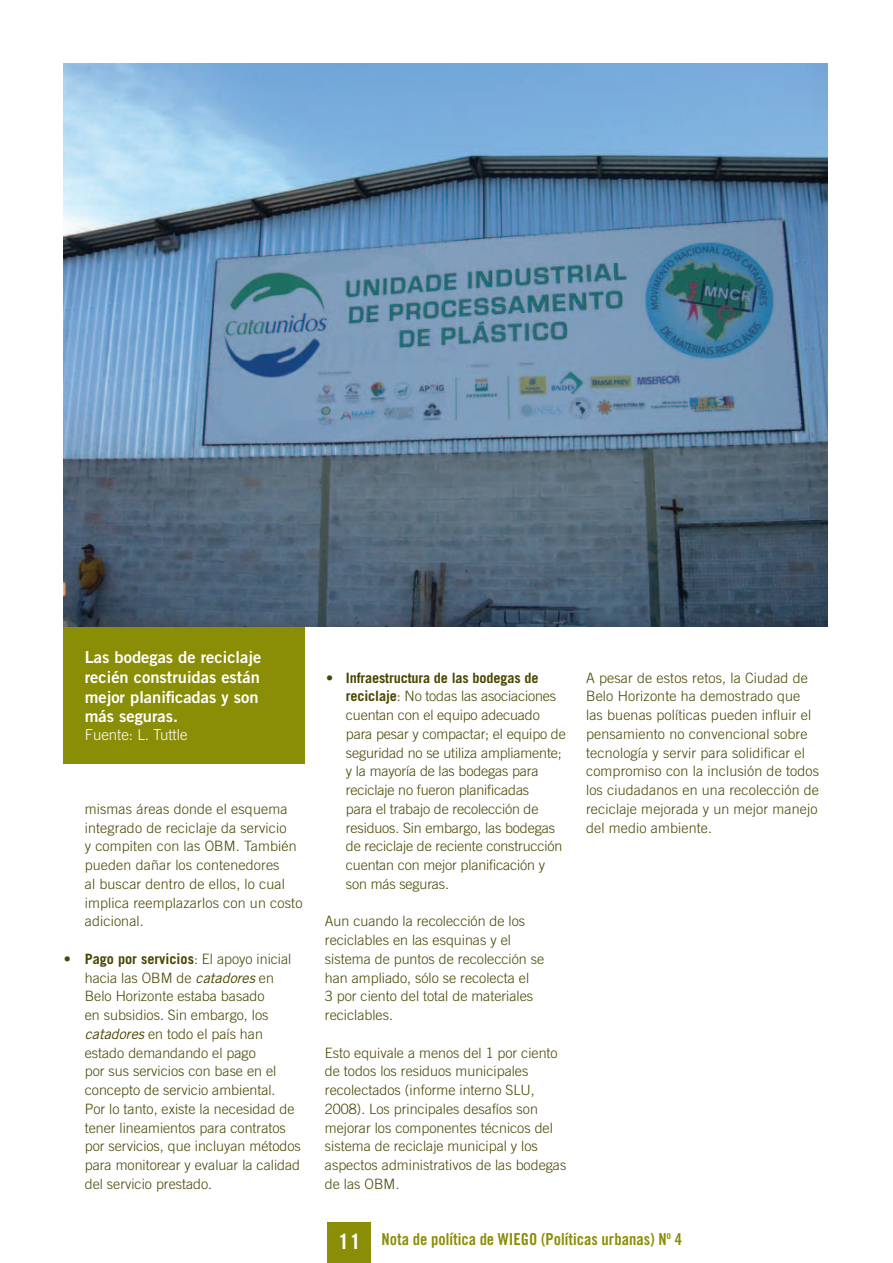
<style>
.page{position:relative;width:893px;height:1263px;background:#fff}
.page>*{position:absolute;margin:0;border:0;box-sizing:border-box;transform-origin:0 0}
.t1{font:700 21px "Trade Gothic";color:#fff}
.Caption2{font:16.5px/19.8px "Trade Gothic Bold Two";color:#fff}
.t2{font:16.5px "Trade Gothic Bold Cond Twenty";color:#8a8d06}
.t3{font:300 15px "Trade Gothic";color:#fff}
.bullets{font:300 14.25px/18.8px "Trade Gothic";color:#494600}
.Body1{font:300 14.25px/18.8px "Trade Gothic";color:#494600}
.s1{font-weight:700}
.s2{font-weight:400;font-style:italic}
</style>
<div class="page">
<div style="left:327px;top:1222px;width:44px;height:41px;background:#8a8d06"></div>
<div style="left:64px;top:627px;width:241px;height:136px;background:#8a8d06"></div>
<img style="left:64px;top:64px;width:763px;height:563px">
<p class="Caption2" style="left:85px;top:647px;width:178px">Las bodegas de reciclaje recién construidas están mejor planificadas y son más seguras.</p>
<p class="t3" style="left:85px;top:726px;width:104px">Fuente: L. Tuttle</p>
<p class="bullets" style="left:85px;top:799px;width:219px">mismas áreas donde el esquema integrado de reciclaje da servicio<br>y compiten con las OBM. También pueden dañar los contenedores<br>al buscar dentro de ellos, lo cual implica reemplazarlos con un costo adicional.</p>
<p class="bullets" style="left:85px;top:949px;width:218px;text-indent:-21px"><span class="s1">• Pago por servicios</span>: El apoyo inicial hacia las OBM de <span class="s2">catadores</span> en<br>Belo Horizonte estaba basado<br>en subsidios. Sin embargo, los <span class="s2">catadores</span> en todo el país han estado demandando el pago<br>por sus servicios con base en el concepto de servicio ambiental.<br>Por lo tanto, existe la necesidad de tener lineamientos para contratos por servicios, que incluyan métodos para monitorear y evaluar la calidad del servicio prestado.</p>
<p class="bullets" style="left:346px;top:668px;width:221px;text-indent:-20px"><span class="s1">• Infraestructura de las bodegas de reciclaje</span>: No todas las asociaciones cuentan con el equipo adecuado para pesar y compactar; el equipo de seguridad no se utiliza ampliamente; y la mayoría de las bodegas para reciclaje no fueron planificadas<br>para el trabajo de recolección de residuos. Sin embargo, las bodegas de reciclaje de reciente construcción cuentan con mejor planificación y son más seguras.</p>
<p class="Body1" style="left:325px;top:912px;width:221px">Aun cuando la recolección de los reciclables en las esquinas y el sistema de puntos de recolección se han ampliado, sólo se recolecta el<br>3 por ciento del total de materiales reciclables.</p>
<p class="Body1" style="left:325px;top:1043px;width:243px">Esto equivale a menos del 1 por ciento de todos los residuos municipales recolectados (informe interno SLU, 2008). Los principales desafíos son mejorar los componentes técnicos del sistema de reciclaje municipal y los aspectos administrativos de las bodegas de las OBM.</p>
<p class="Body1" style="left:586px;top:668px;width:235px">A pesar de estos retos, la Ciudad de Belo Horizonte ha demostrado que las buenas políticas pueden influir el pensamiento no convencional sobre tecnología y servir para solidificar el compromiso con la inclusión de todos los ciudadanos en una recolección de reciclaje mejorada y un mejor manejo del medio ambiente.</p>
<p class="t1" style="left:338px;top:1228px;width:25px">11</p>
<p class="t2" style="left:382px;top:1229px;width:302px">Nota de política de WIEGO (Políticas urbanas) N<sup>o</sup> 4</p>
</div>
